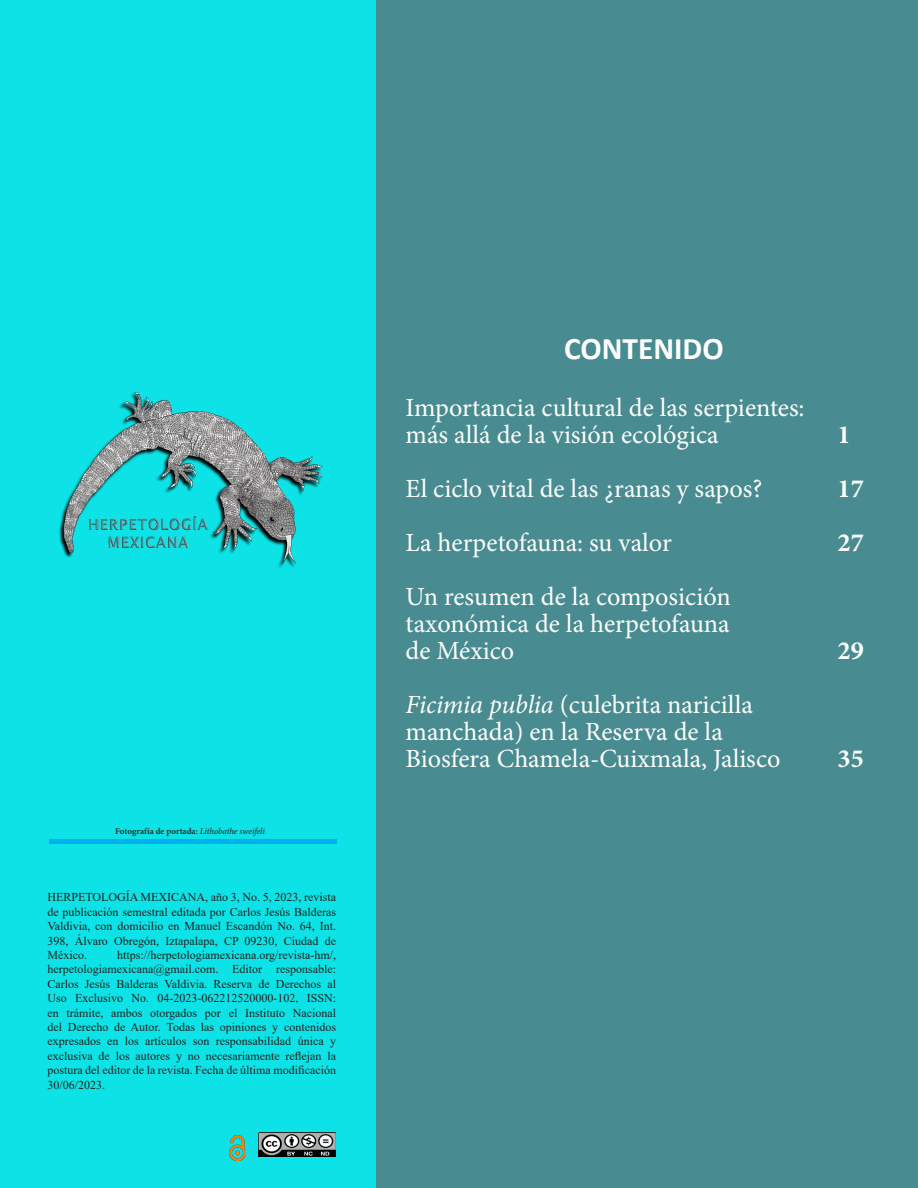
<style>
.page{position:relative;width:918px;height:1188px;background:#fff}
.page>*{position:absolute;margin:0;border:0;box-sizing:border-box;transform-origin:0 0}
.t1{font:700 31.5px "Calibri";color:#fff}
.t2{font:26.25px/27px "Minion Pro";color:#fff}
.t3{font:700 26.25px "Minion Pro";color:#fff}
.t4{font:12px/14.4px "Times New Roman";color:#231f20;text-align:justify}
.t5{font:600 9px "Minion Pro";color:#231f20}
.s1{font-weight:400;font-style:italic}
.s2{font-style:italic}
</style>
<div class="page">
<div style="left:374px;top:0;width:544px;height:1188px;background:#488c91"></div>
<div style="left:0;top:0;width:375px;height:1188px;background:#0de3e6"></div>
<img style="left:259px;top:1132px;width:76px;height:25px">
<div style="left:49px;top:839px;width:288px;height:5px;background:#00b0f0"></div>
<img style="left:59px;top:391px;width:264px;height:177px">
<img style="left:230px;top:1135px;width:15px;height:25px">
<p class="t5" style="left:115px;top:825px;width:151px">Fotografía de portada: <span class="s1">Lithobathe sweifeli</span></p>
<p class="t4" style="left:47px;top:890px;width:290px">HERPETOLOGÍA MEXICANA, año 3, No. 5, 2023, revista de publicación semestral editada por Carlos Jesús Balderas Valdivia, con domicilio en Manuel Escandón No. 64, Int.<br>398, Álvaro Obregón, Iztapalapa, CP 09230, Ciudad de México.</p>
<p class="t4" style="left:47px;top:947px;width:290px;text-indent:70px">https://herpetologiamexicana.org/revista-hm/, herpetologiamexicana@gmail.com. Editor responsable:<br>Carlos Jesús Balderas Valdivia. Reserva de Derechos al Uso Exclusivo No. 04-2023-062212520000-102, ISSN: en trámite, ambos otorgados por el Instituto Nacional del Derecho de Autor. Todas las opiniones y contenidos expresados en los artículos son responsabilidad única y exclusiva de los autores y no necesariamente reflejan la postura del editor de la revista. Fecha de última modificación 30/06/2023.</p>
<p class="t1" style="left:564px;top:326px;width:161px">CONTENIDO</p>
<p class="t2" style="left:406px;top:394px;width:400px">Importancia cultural de las serpientes: más allá de la visión ecológica</p>
<p class="t3" style="left:838px;top:416px;width:15px">1</p>
<p class="t2" style="left:406px;top:475px;width:358px">El ciclo vital de las ¿ranas y sapos?</p>
<p class="t3" style="left:838px;top:470px;width:28px">17</p>
<p class="t2" style="left:406px;top:529px;width:268px">La herpetofauna: su valor</p>
<p class="t3" style="left:838px;top:524px;width:28px">27</p>
<p class="t2" style="left:406px;top:583px;width:327px;text-align:justify">Un resumen de la composición taxonómica de la herpetofauna de México</p>
<p class="t3" style="left:838px;top:632px;width:28px">29</p>
<p class="t2" style="left:406px;top:691px;width:377px"><span class="s2">Ficimia publia</span> (culebrita naricilla manchada) en la Reserva de la<br>Biosfera Chamela-Cuixmala, Jalisco</p>
<p class="t3" style="left:838px;top:740px;width:28px">35</p>
</div>
